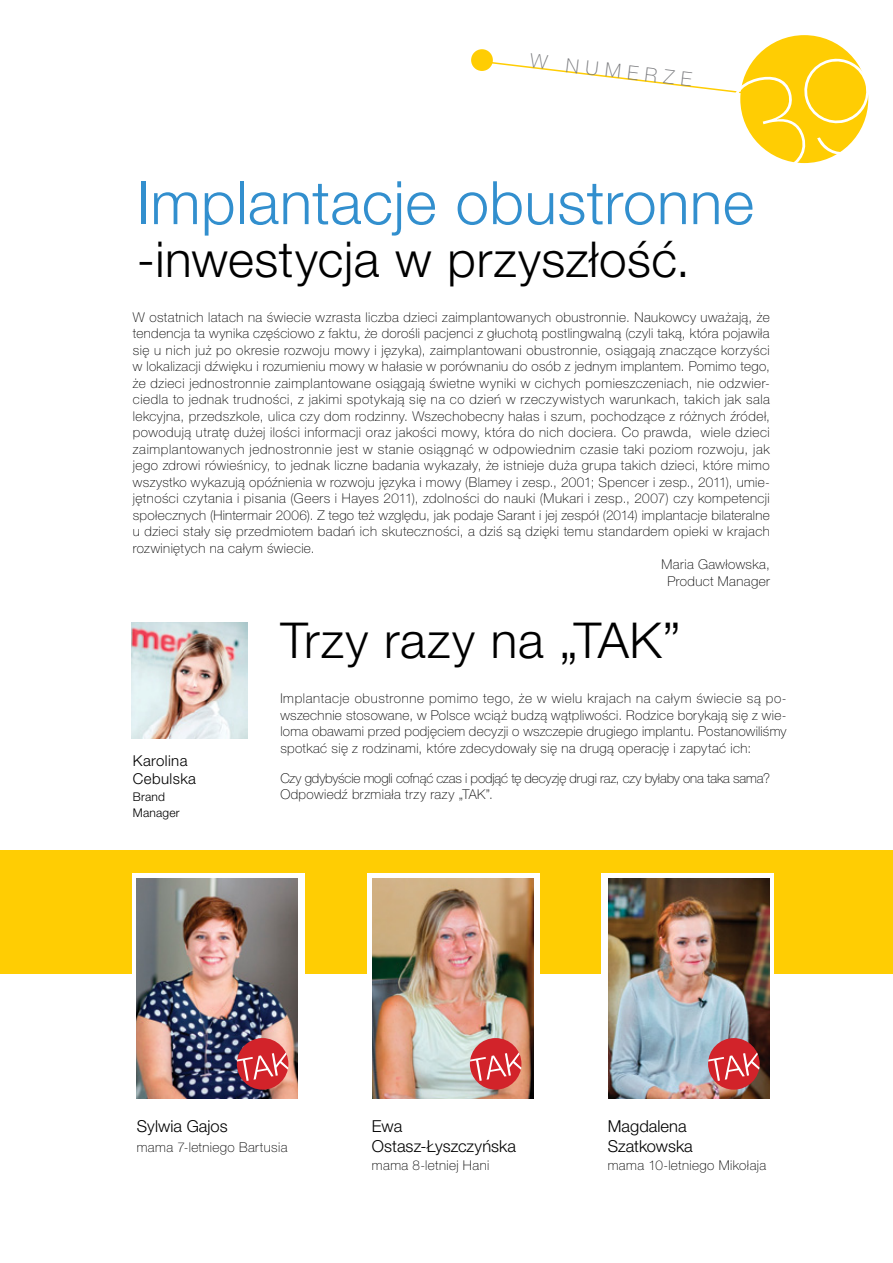
<style>
.page{position:relative;width:893px;height:1263px;background:#fff}
.page>*{position:absolute;margin:0;border:0;box-sizing:border-box;transform-origin:0 0}
.t1{font:300 60px "Helvetica Neue LT Pro";letter-spacing:.01em;color:#328fce}
.t2{font:300 49.5px "Helvetica Neue LT Pro";letter-spacing:.01em;color:#000}
.t3{font:100 19.5px "Helvetica Neue LT Pro";color:#77787b}
.t4{font:300 16.5px/19.8px "Helvetica Neue LT Pro";letter-spacing:.005em;color:#000}
.t5{font:300 15px/18px "Helvetica Neue LT Pro";letter-spacing:.025em;color:#000}
.t6{font:100 13.5px/16.5px "Helvetica Neue LT Pro";letter-spacing:.03em;color:#000;text-align:justify}
.t7{font:100 13.5px/16.5px "Helvetica Neue LT Pro";letter-spacing:-.01em;color:#000}
.t8{font:300 12px/16.5px "Helvetica Neue LT Pro";letter-spacing:.015em;color:#000}
</style>
<div class="page">
<div style="left:0;top:850px;width:893px;height:124px;background:#ffcd03"></div>
<div style="left:132px;top:873px;width:173px;height:173px;background:#fff"></div>
<div style="left:367px;top:873px;width:172px;height:173px;background:#fff"></div>
<div style="left:601px;top:873px;width:173px;height:173px;background:#fff"></div>
<img style="left:137px;top:878px;width:161px;height:220px">
<img style="left:372px;top:878px;width:161px;height:220px">
<img style="left:608px;top:879px;width:161px;height:219px">
<div style="left:237px;top:1038px;width:51px;height:52px;background:#d2232a;border-radius:50%"></div>
<svg style="left:237px;top:1052px;width:51px;height:29px"></svg>
<div style="left:470px;top:1038px;width:51px;height:52px;background:#d2232a;border-radius:50%"></div>
<svg style="left:470px;top:1052px;width:51px;height:29px"></svg>
<div style="left:708px;top:1038px;width:52px;height:52px;background:#d2232a;border-radius:50%"></div>
<svg style="left:708px;top:1052px;width:52px;height:29px"></svg>
<div style="left:740px;top:35px;width:128px;height:128px;background:#ffcd03;border-radius:50%"></div>
<svg style="left:471px;top:49px;width:22px;height:22px"></svg>
<img style="left:132px;top:623px;width:115px;height:115px">
<svg style="left:474px;top:51px;width:395px;height:113px"></svg>
<h3 class="t3" style="left:532px;top:49px;width:164px;rotate:7deg">W NUMeRZe</h3>
<h1 class="t1" style="left:137px;top:166px;width:619px">implantacje obustronne</h1>
<h2 class="t2" style="left:137px;top:229px;width:554px">-inwestycja w przyszłość.</h2>
<p class="t6" style="left:133px;top:308px;width:638px">W ostatnich latach na świecie wzrasta liczba dzieci zaimplantowanych obustronnie. Naukowcy uważają, że</p>
<p class="t6" style="left:133px;top:325px;width:638px">tendencja ta wynika częściowo z faktu, że dorośli pacjenci z głuchotą postlingwalną (czyli taką, która pojawiła</p>
<p class="t6" style="left:133px;top:341px;width:638px">się u nich już po okresie rozwoju mowy i języka), zaimplantowani obustronnie, osiągają znaczące korzyści</p>
<p class="t6" style="left:133px;top:358px;width:638px">w lokalizacji dźwięku i rozumieniu mowy w hałasie w porównaniu do osób z jednym implantem. Pomimo tego,</p>
<p class="t6" style="left:133px;top:374px;width:638px">że dzieci jednostronnie zaimplantowane osiągają świetne wyniki w cichych pomieszczeniach, nie odzwier-</p>
<p class="t6" style="left:133px;top:391px;width:638px">ciedla to jednak trudności, z jakimi spotykają się na co dzień w rzeczywistych warunkach, takich jak sala</p>
<p class="t6" style="left:133px;top:407px;width:639px">lekcyjna, przedszkole, ulica czy dom rodzinny. Wszechobecny hałas i szum, pochodzące z różnych źródeł,</p>
<p class="t6" style="left:133px;top:424px;width:638px">powodują utratę dużej ilości informacji oraz jakości mowy, która do nich dociera. Co prawda, wiele dzieci</p>
<p class="t6" style="left:133px;top:440px;width:638px">zaimplantowanych jednostronnie jest w stanie osiągnąć w odpowiednim czasie taki poziom rozwoju, jak</p>
<p class="t6" style="left:133px;top:457px;width:638px">jego zdrowi rówieśnicy, to jednak liczne badania wykazały, że istnieje duża grupa takich dzieci, które mimo</p>
<p class="t6" style="left:133px;top:473px;width:638px">wszystko wykazują opóźnienia w rozwoju języka i mowy (Blamey i zesp., 2001; Spencer i zesp., 2011), umie-</p>
<p class="t6" style="left:133px;top:490px;width:638px">jętności czytania i pisania (geers i hayes 2011), zdolności do nauki (Mukari i zesp., 2007) czy kompetencji</p>
<p class="t6" style="left:133px;top:506px;width:638px">społecznych (hintermair 2006). Z tego też względu, jak podaje Sarant i jej zespół (2014) implantacje bilateralne</p>
<p class="t6" style="left:133px;top:523px;width:639px">u dzieci stały się przedmiotem badań ich skuteczności, a dziś są dzięki temu standardem opieki w krajach</p>
<p class="t6" style="left:133px;top:539px;width:183px">rozwiniętych na całym świecie.</p>
<p class="t6" style="left:661px;top:556px;width:110px">Maria gawłowska,</p>
<p class="t6" style="left:667px;top:572px;width:104px">Product Manager</p>
<p class="t5" style="left:133px;top:752px;width:65px">Karolina cebulska</p>
<p class="t8" style="left:133px;top:788px;width:48px">brand<br>Manager</p>
<h2 class="t2" style="left:280px;top:610px;width:402px">trzy razy na „tAK”</h2>
<p class="t6" style="left:280px;top:690px;width:508px">Implantacje obustronne pomimo tego, że w wielu krajach na całym świecie są po&shy;wszechnie stosowane, w Polsce wciąż budzą wątpliwości. Rodzice borykają się z wie&shy;loma obawami przed podjęciem decyzji o wszczepie drugiego implantu. Postanowiliśmy spotkać się z rodzinami, które zdecydowały się na drugą operację i zapytać ich:</p>
<p class="t7" style="left:280px;top:769px;width:491px">Czy gdybyście mogli cofnąć czas i podjąć tę decyzję drugi raz, czy byłaby ona taka sama?<br>Odpowiedź brzmiała trzy razy „TAK”.</p>
<p class="t4" style="left:137px;top:1116px;width:92px">sylwia Gajos</p>
<p class="t6" style="left:137px;top:1139px;width:152px">mama 7-letniego Bartusia</p>
<p class="t4" style="left:372px;top:1116px;width:146px">ewa ostasz-łyszczyńska</p>
<p class="t6" style="left:372px;top:1157px;width:119px">mama 8-letniej hani</p>
<p class="t4" style="left:608px;top:1116px;width:87px">Magdalena szatkowska</p>
<p class="t6" style="left:608px;top:1157px;width:160px">mama 10-letniego Mikołaja</p>
</div>
